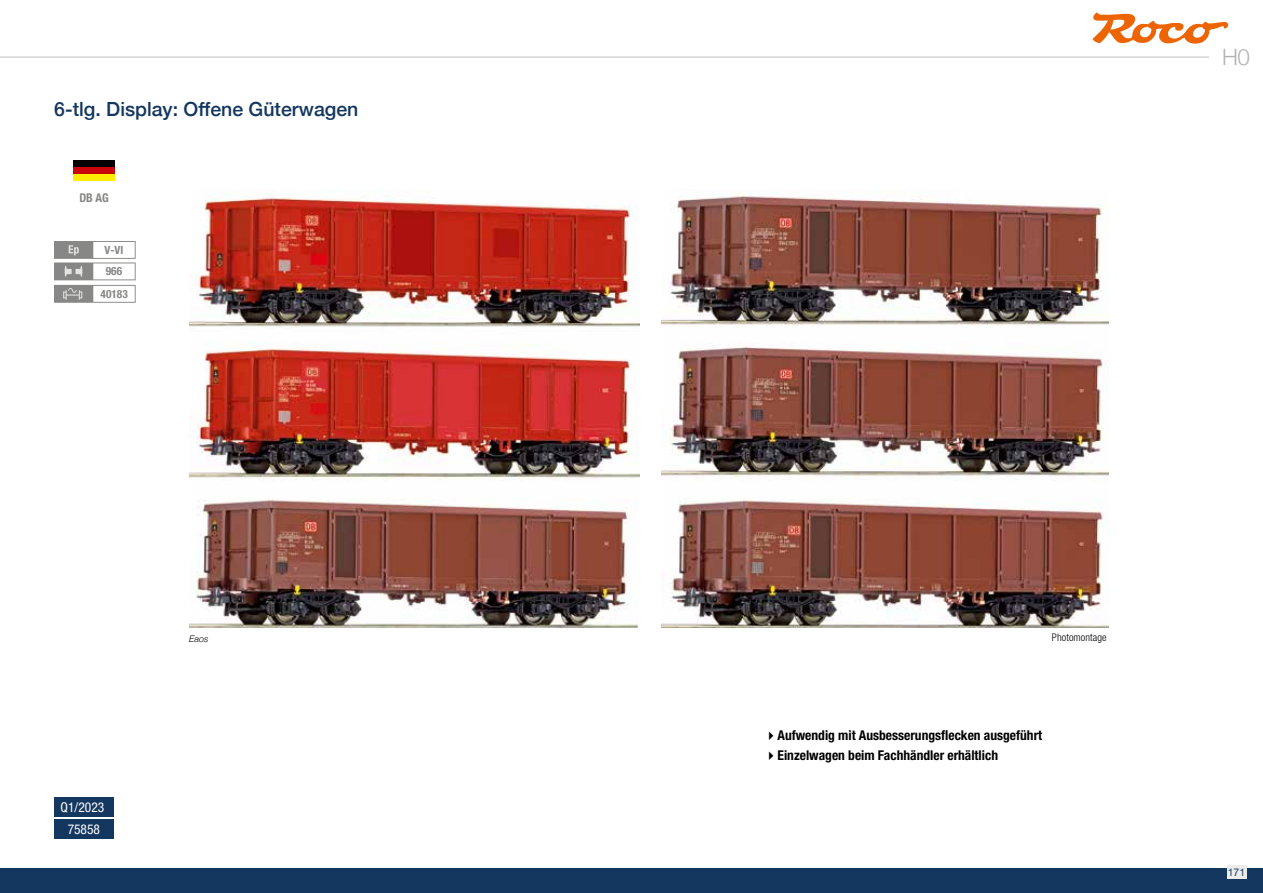
<style>
.page{position:relative;width:1263px;height:893px;background:#fff}
.page>*{position:absolute;margin:0;border:0;box-sizing:border-box;transform-origin:0 0}
.t1{font:300 22.5px "Helvetica Neue";color:#b1b2b3}
.t2{font:500 19.5px "Helvetica Neue";color:#14375f}
.t3{font:700 condensed 13.5px "Helvetica Neue LT Std";color:#000}
.t4{font:condensed 13.5px "Helvetica Neue LT Std";color:#fff}
.t5{font:700 condensed 12px "Helvetica Neue";color:#878786}
.t6{font:700 condensed 11.4px/21.6px "Helvetica Neue LT Std";color:#878786}
.t7{font:300 condensed 10.5px "Helvetica Neue LT Std";letter-spacing:.01em;color:#000}
.t8{font:10.5px "Helvetica Neue";color:#14375f}
.t9{font:italic 300 9px "Helvetica Neue";color:#000}
</style>
<div class="page">
<hr style="left:0;top:57px;width:1263px;height:1px;background:#bdbebe">
<svg style="left:0;top:868px;width:1px;height:25px"></svg>
<div style="left:1px;top:868px;width:1262px;height:25px;background:#14375f"></div>
<div style="left:1227px;top:865px;width:19px;height:14px;background:#ececed"></div>
<svg style="left:1092px;top:12px;width:136px;height:32px"></svg>
<div style="left:1209px;top:43px;width:54px;height:34px;background:#fff"></div>
<div style="left:54px;top:819px;width:60px;height:19px;background:#14375f"></div>
<div style="left:54px;top:797px;width:60px;height:19px;background:#14375f"></div>
<svg style="left:54px;top:241px;width:82px;height:62px"></svg>
<img style="left:189px;top:189px;width:450px;height:438px">
<img style="left:661px;top:195px;width:447px;height:432px">
<div style="left:73px;top:160px;width:42px;height:7px;background:#000"></div>
<div style="left:73px;top:167px;width:42px;height:7px;background:#c9070a"></div>
<div style="left:73px;top:174px;width:42px;height:7px;background:#ffed00"></div>
<h2 class="t2" style="left:54px;top:93px;width:306px">6-tlg. Display: Offene Güterwagen</h2>
<p class="t5" style="left:79px;top:188px;width:31px">DB AG</p>
<p class="t6" style="left:105px;top:239px;width:20px">V-VI<br>966</p>
<p class="t6" style="left:101px;top:283px;width:29px">40183</p>
<h1 class="t1" style="left:1222px;top:39px;width:29px">H0</h1>
<p class="t4" style="left:61px;top:799px;width:45px">Q1/2023</p>
<p class="t4" style="left:68px;top:821px;width:34px">75858</p>
<p class="t9" style="left:189px;top:632px;width:21px">Eaos</p>
<p class="t7" style="left:1052px;top:631px;width:56px">Photomontage</p>
<p class="t3" style="left:764px;top:727px;width:280px">✔Aufwendig mit Ausbesserungsflecken ausgeführt</p>
<p class="t3" style="left:764px;top:747px;width:236px">✔Einzelwagen beim Fachhändler erhältlich</p>
<p class="t8" style="left:1228px;top:865px;width:19px">171</p>
</div>
